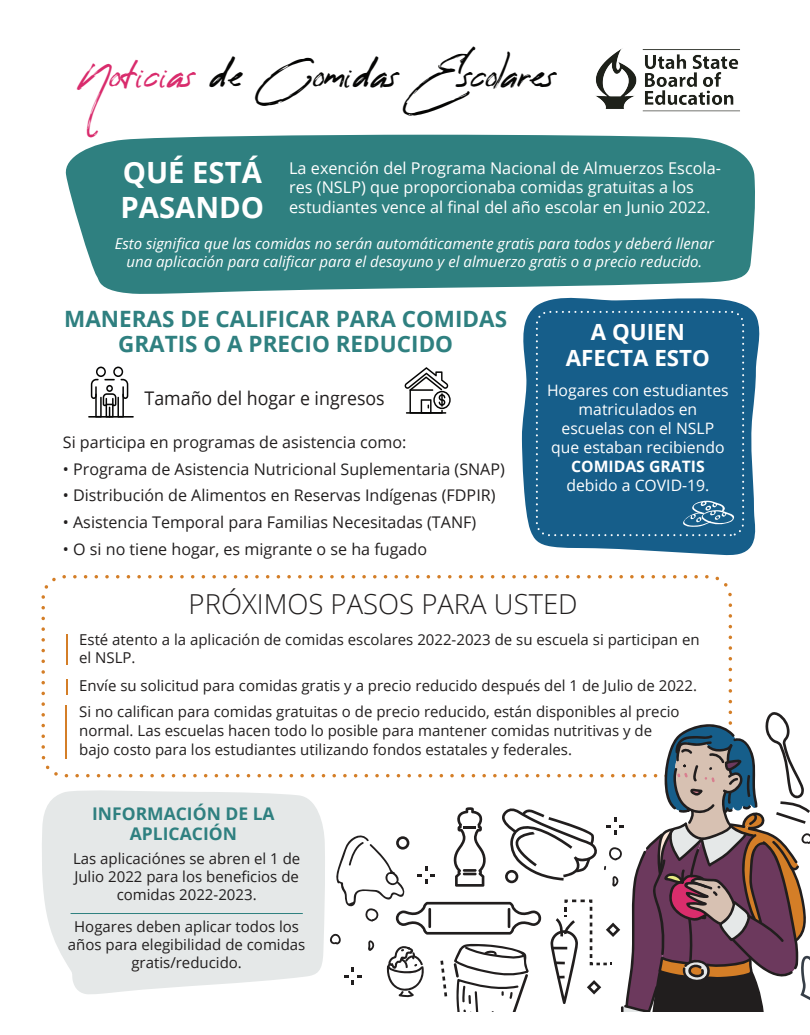
<style>
.page{position:relative;width:810px;height:1035px;background:#fff}
.page>*{position:absolute;margin:0;border:0;box-sizing:border-box;transform-origin:0 0}
.t1{font:32.5px "Reey";color:#050504}
.t2{font:700 29.25px/35.1px "Open Sans";color:#fff}
.t3{font:300 27.5px "Open Sans";color:#211e1e}
.t4{font:700 22.5px/25px "Open Sans";color:#2f8080;text-align:center}
.t5{font:700 22.38px/26px "Open Sans";color:#fff;text-align:center}
.t6{font:18.75px "Open Sans";color:#211e1e;scale:.95 1}
.t7{font:700 17.5px/20px "Open Sans";color:#2f8080;text-align:center}
.t8{font:16.25px/19.5px "Open Sans";color:#fff}
.t9{font:16.12px "Open Sans";color:#211e1e}
.t10{font:15.75px/18.9px "Open Sans";color:#fff;text-align:center}
.t11{font:700 15.75px "Open Sans";color:#fff}
.t12{font:15px/18px "Open Sans";color:#211e1e}
.t13{font:italic 15px/18px "Open Sans";color:#fff;text-align:center}
.s1{color:#d92b6c}
.s2{color:#231f20}
</style>
<div class="page">
<div style="left:41px;top:575px;width:691px;height:202px;border:4px dashed #d47e27;border-radius:21px"></div>
<svg style="left:65px;top:135px;width:690px;height:159px;background:#3e8989"></svg>
<svg style="left:520px;top:292px;width:240px;height:263px;background:#2d6e95"></svg>
<svg style="left:682px;top:501px;width:54px;height:26px"></svg>
<div style="left:536px;top:311px;width:208px;height:225px;border:2px dashed #fff;border-radius:12px"></div>
<hr style="left:88px;top:416px;width:46px;height:2px;background:#050504">
<svg style="left:91px;top:367px;width:37px;height:51px"></svg>
<svg style="left:405px;top:367px;width:46px;height:47px"></svg>
<hr style="left:406px;top:412px;width:40px;height:2px;background:#050504">
<svg style="left:42px;top:790px;width:283px;height:204px;background:#e7eaea"></svg>
<svg style="left:329px;top:711px;width:481px;height:301px"></svg>
<hr style="left:66px;top:634px;width:1px;height:31px;background:#d47e27">
<svg style="left:66px;top:679px;width:1px;height:16px"></svg>
<img style="left:595px;top:48px;width:145px;height:64px">
<hr style="left:65px;top:705px;width:2px;height:54px;background:#d47e27">
<hr style="left:71px;top:913px;width:232px;height:1px;background:#2d807f">
<h1 class="t1" style="left:77px;top:58px;width:481px"><span class="s1">Noticias</span> de Comidas Escolares</h1>
<p class="t8" style="left:289px;top:158px;width:433px">La exención del Programa Nacional de Almuerzos Escola&shy;res (NSLP) que proporcionaba comidas gratuitas a los estudiantes vence al final del año escolar en Junio 2022.</p>
<h2 class="t2" style="left:121px;top:154px;width:145px">QUÉ ESTÁ<br>PASANDO</h2>
<p class="t13" style="left:115px;top:234px;width:601px">Esto significa que las comidas no serán automáticamente gratis para todos y deberá llenar una aplicación para calificar para el desayuno y el almuerzo gratis o a precio reducido.</p>
<h3 class="t4" style="left:64px;top:306px;width:445px">MANERAS DE CALIFICAR PARA COMIDAS<br>GRATIS O A PRECIO REDUCIDO</h3>
<p class="t6" style="left:145px;top:385px;width:254px">Tamaño del hogar e ingresos</p>
<p class="t9" style="left:63px;top:431px;width:345px">Si participa en programas de asistencia como:</p>
<p class="t9" style="left:63px;top:458px;width:444px">• Programa de Asistencia Nutricional Suplementaria (SNAP)</p>
<p class="t9" style="left:63px;top:484px;width:434px">• Distribución de Alimentos en Reservas Indígenas (FDPIR)</p>
<p class="t9" style="left:63px;top:511px;width:415px">• Asistencia Temporal para Familias Necesitadas (TANF)</p>
<p class="t9" style="left:63px;top:538px;width:366px">• O si no tiene hogar, es migrante o se ha fugado</p>
<h3 class="t5" style="left:566px;top:319px;width:146px">A QUIEN<br>AFECTA ESTO</h3>
<p class="t10" style="left:547px;top:380px;width:183px">Hogares con estudiantes matriculados en escuelas con el NSLP que estaban recibiendo</p>
<p class="t11" style="left:571px;top:455px;width:135px">COMIDAS GRATIS</p>
<p class="t10" style="left:566px;top:475px;width:145px">debido a COVID-19.</p>
<h3 class="t3" style="left:189px;top:585px;width:391px">PRÓXIMOS PASOS PARA USTED</h3>
<p class="t12" style="left:79px;top:631px;width:622px">Esté atento a la <span class="s2">aplicación</span> de comidas escolares 2022-2023 de su escuela si participan en el NSLP.</p>
<p class="t12" style="left:79px;top:672px;width:619px;line-height:26.2px">Envíe su solicitud para comidas gratis y a precio reducido después del 1 de Julio de 2022.<br>Si no califican para comidas gratuitas o de precio reducido, están disponibles al precio</p>
<p class="t12" style="left:79px;top:721px;width:575px;line-height:18.8px">normal. Las escuelas hacen todo lo posible para mantener comidas nutritivas y de bajo costo para los estudiantes utilizando fondos estatales y federales.</p>
<p class="t7" style="left:92px;top:803px;width:184px">INFORMACIÓN DE LA<br>APLICACIÓN</p>
<p class="t12" style="left:73px;top:849px;width:229px;text-align:center">Las <span class="s2">aplicaciónes</span> se abren el 1 de<br>Julio 2022 para los beneficios de comidas 2022-2023.</p>
<p class="t12" style="left:68px;top:917px;width:239px;text-align:center">Hogares deben aplicar todos los años para elegibilidad de comidas gratis/reducido.</p>
</div>
